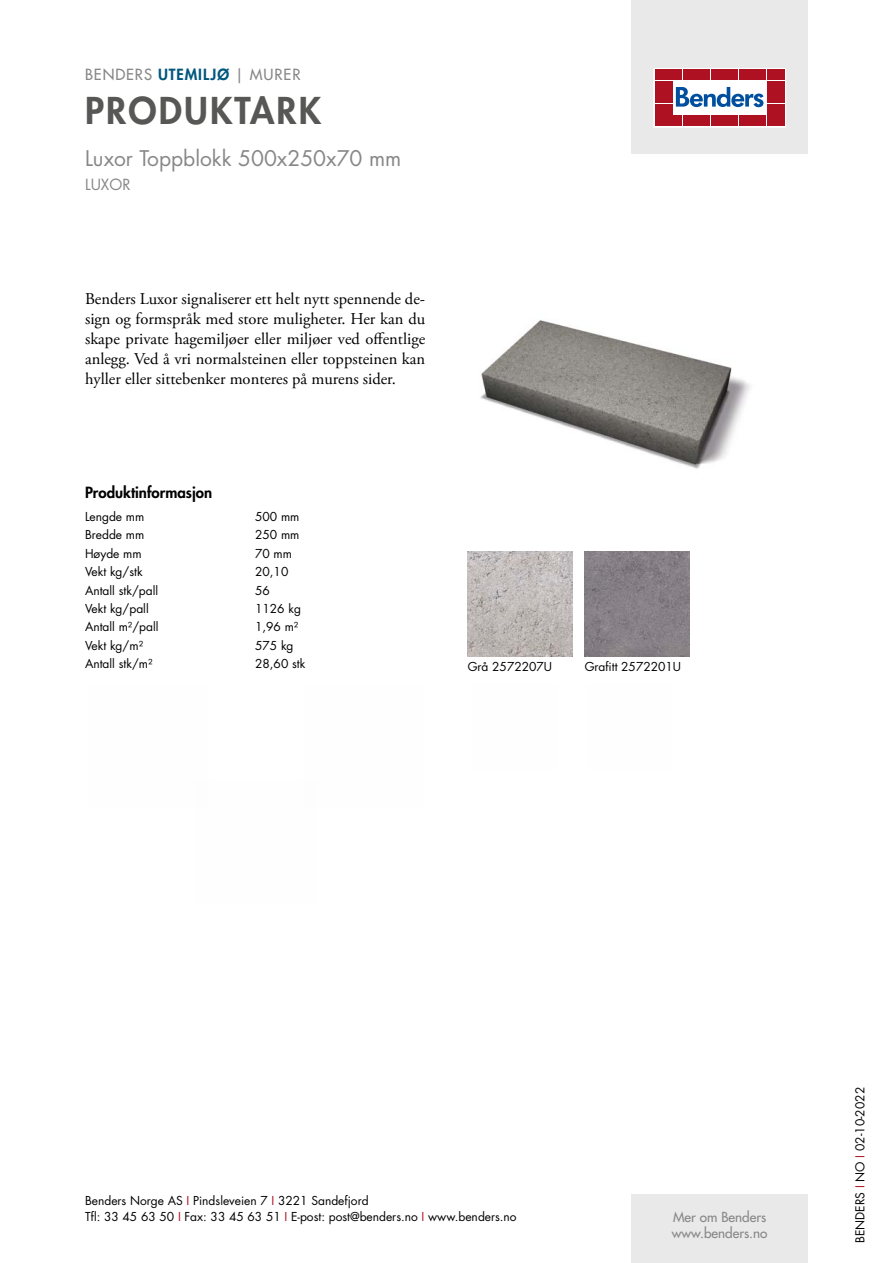
<style>
.page{position:relative;width:893px;height:1263px;background:#fff}
.page>*{position:absolute;margin:0;border:0;box-sizing:border-box;transform-origin:0 0}
.t1{font:800 36px "Futura Std";letter-spacing:.06em;color:#575756}
.t2{font:21px "Futura Std";color:#878787}
.t3{font:16.5px/19.8px "Adobe Garamond Pro";color:#000;text-align:justify}
.t4{font:500 15px "Futura Std";letter-spacing:.06em;color:#878787}
.t5{font:800 15px "Futura Std";color:#000}
.t6{font:15px "Futura Std";color:#878787}
.t7{font:500 13.5px/16.2px "Futura Std";color:#878787}
.t8{font:12px/16.5px "Futura Std";color:#000}
.s1{font-weight:800;color:#00577c}
.s2{color:#ae1122}
</style>
<div class="page">
<div style="left:631px;top:0;width:177px;height:153px;background:#e9e9e9"></div>
<div style="left:631px;top:1195px;width:177px;height:68px;background:#e9e9e9"></div>
<svg style="left:656px;top:70px;width:128px;height:55px;background:#ebc5ca"></svg>
<div style="left:654px;top:68px;width:132px;height:59px;border:1px solid #fff"></div>
<div style="left:655px;top:70px;width:8px;height:10px;background:#ae1122"></div>
<div style="left:664px;top:70px;width:8px;height:10px;background:#ae1122"></div>
<div style="left:655px;top:81px;width:8px;height:10px;background:#ae1122"></div>
<div style="left:664px;top:81px;width:8px;height:10px;background:#ae1122"></div>
<div style="left:655px;top:93px;width:8px;height:10px;background:#ae1122"></div>
<div style="left:664px;top:93px;width:8px;height:10px;background:#ae1122"></div>
<div style="left:655px;top:104px;width:8px;height:11px;background:#ae1122"></div>
<div style="left:664px;top:104px;width:8px;height:11px;background:#ae1122"></div>
<div style="left:655px;top:116px;width:8px;height:10px;background:#ae1122"></div>
<div style="left:664px;top:116px;width:8px;height:10px;background:#ae1122"></div>
<div style="left:674px;top:70px;width:8px;height:10px;background:#ae1122"></div>
<div style="left:683px;top:70px;width:8px;height:10px;background:#ae1122"></div>
<div style="left:692px;top:70px;width:8px;height:10px;background:#ae1122"></div>
<div style="left:702px;top:70px;width:8px;height:10px;background:#ae1122"></div>
<div style="left:711px;top:70px;width:8px;height:10px;background:#ae1122"></div>
<div style="left:720px;top:70px;width:8px;height:10px;background:#ae1122"></div>
<div style="left:730px;top:70px;width:8px;height:10px;background:#ae1122"></div>
<div style="left:739px;top:70px;width:8px;height:10px;background:#ae1122"></div>
<div style="left:748px;top:70px;width:8px;height:10px;background:#ae1122"></div>
<div style="left:758px;top:70px;width:8px;height:10px;background:#ae1122"></div>
<div style="left:674px;top:116px;width:8px;height:10px;background:#ae1122"></div>
<div style="left:683px;top:116px;width:8px;height:10px;background:#ae1122"></div>
<div style="left:692px;top:116px;width:8px;height:10px;background:#ae1122"></div>
<div style="left:702px;top:116px;width:8px;height:10px;background:#ae1122"></div>
<div style="left:711px;top:116px;width:8px;height:10px;background:#ae1122"></div>
<div style="left:720px;top:116px;width:8px;height:10px;background:#ae1122"></div>
<div style="left:730px;top:116px;width:8px;height:10px;background:#ae1122"></div>
<div style="left:739px;top:116px;width:8px;height:10px;background:#ae1122"></div>
<div style="left:748px;top:116px;width:8px;height:10px;background:#ae1122"></div>
<div style="left:758px;top:116px;width:8px;height:10px;background:#ae1122"></div>
<div style="left:767px;top:70px;width:8px;height:10px;background:#ae1122"></div>
<div style="left:776px;top:70px;width:8px;height:10px;background:#ae1122"></div>
<div style="left:767px;top:81px;width:8px;height:10px;background:#ae1122"></div>
<div style="left:776px;top:81px;width:8px;height:10px;background:#ae1122"></div>
<div style="left:767px;top:93px;width:8px;height:10px;background:#ae1122"></div>
<div style="left:776px;top:93px;width:8px;height:10px;background:#ae1122"></div>
<div style="left:767px;top:104px;width:8px;height:11px;background:#ae1122"></div>
<div style="left:776px;top:104px;width:8px;height:11px;background:#ae1122"></div>
<div style="left:767px;top:116px;width:8px;height:10px;background:#ae1122"></div>
<div style="left:776px;top:116px;width:8px;height:10px;background:#ae1122"></div>
<svg style="left:676px;top:87px;width:87px;height:20px;background:#89add2"></svg>
<img style="left:480px;top:320px;width:270px;height:149px">
<img style="left:468px;top:552px;width:105px;height:105px">
<img style="left:585px;top:552px;width:105px;height:105px">
<p class="t4" style="left:85px;top:65px;width:217px">BENDERS <span class="s1">UTEMILJØ</span> | MURER</p>
<h1 class="t1" style="left:85px;top:87px;width:238px">PRODUKTARK</h1>
<h2 class="t2" style="left:85px;top:144px;width:318px">Luxor Toppblokk 500x250x70 mm</h2>
<p class="t6" style="left:85px;top:175px;width:47px">LUXOR</p>
<p class="t3" style="left:85px;top:290px;width:342px">Benders Luxor signaliserer ett helt nytt spennende de&shy;sign og formspråk med store muligheter. Her kan du skape private hagemiljøer eller miljøer ved offentlige anlegg. Ved å vri normalsteinen eller toppsteinen kan hyller eller sittebenker monteres på murens sider.</p>
<p class="t5" style="left:85px;top:483px;width:129px">Produktinformasjon</p>
<p class="t8" style="left:85px;top:508px;width:61px">Lengde mm</p>
<p class="t8" style="left:255px;top:508px;width:46px">500 mm</p>
<p class="t8" style="left:85px;top:527px;width:61px">Bredde mm</p>
<p class="t8" style="left:255px;top:527px;width:46px">250 mm</p>
<p class="t8" style="left:85px;top:545px;width:58px">Høyde mm</p>
<p class="t8" style="left:255px;top:545px;width:38px">70 mm</p>
<p class="t8" style="left:85px;top:563px;width:59px">Vekt kg/stk</p>
<p class="t8" style="left:255px;top:563px;width:35px">20,10</p>
<p class="t8" style="left:85px;top:582px;width:75px">Antall stk/pall</p>
<p class="t8" style="left:255px;top:582px;width:16px">56</p>
<p class="t8" style="left:85px;top:600px;width:65px">Vekt kg/pall</p>
<p class="t8" style="left:255px;top:600px;width:47px">1126 kg</p>
<p class="t8" style="left:85px;top:619px;width:75px">Antall m²/pall</p>
<p class="t8" style="left:255px;top:619px;width:45px">1,96 m²</p>
<p class="t8" style="left:85px;top:637px;width:60px">Vekt kg/m²</p>
<p class="t8" style="left:255px;top:637px;width:40px">575 kg</p>
<p class="t8" style="left:85px;top:656px;width:69px">Antall stk/m²</p>
<p class="t8" style="left:255px;top:656px;width:52px">28,60 stk</p>
<p class="t8" style="left:468px;top:659px;width:86px">Grå 2572207U</p>
<p class="t8" style="left:585px;top:659px;width:98px">Grafitt 2572201U</p>
<p class="t8" style="left:85px;top:1192px;width:433px">Benders Norge AS <span class="s2">I</span> Pindsleveien 7 <span class="s2">I</span> 3221 Sandefjord<br>Tfl: 33 45 63 50 <span class="s2">I</span> Fax: 33 45 63 51 <span class="s2">I</span> E-post: post@benders.no <span class="s2">I</span> www.benders.no</p>
<p class="t7" style="left:672px;top:1209px;width:97px">Mer om Benders www.benders.no</p>
<p class="t8" style="left:852px;top:1243px;width:157px;rotate:-90deg">BENDERS <span class="s2">I</span> NO <span class="s2">I</span> 02-10-2022</p>
</div>
